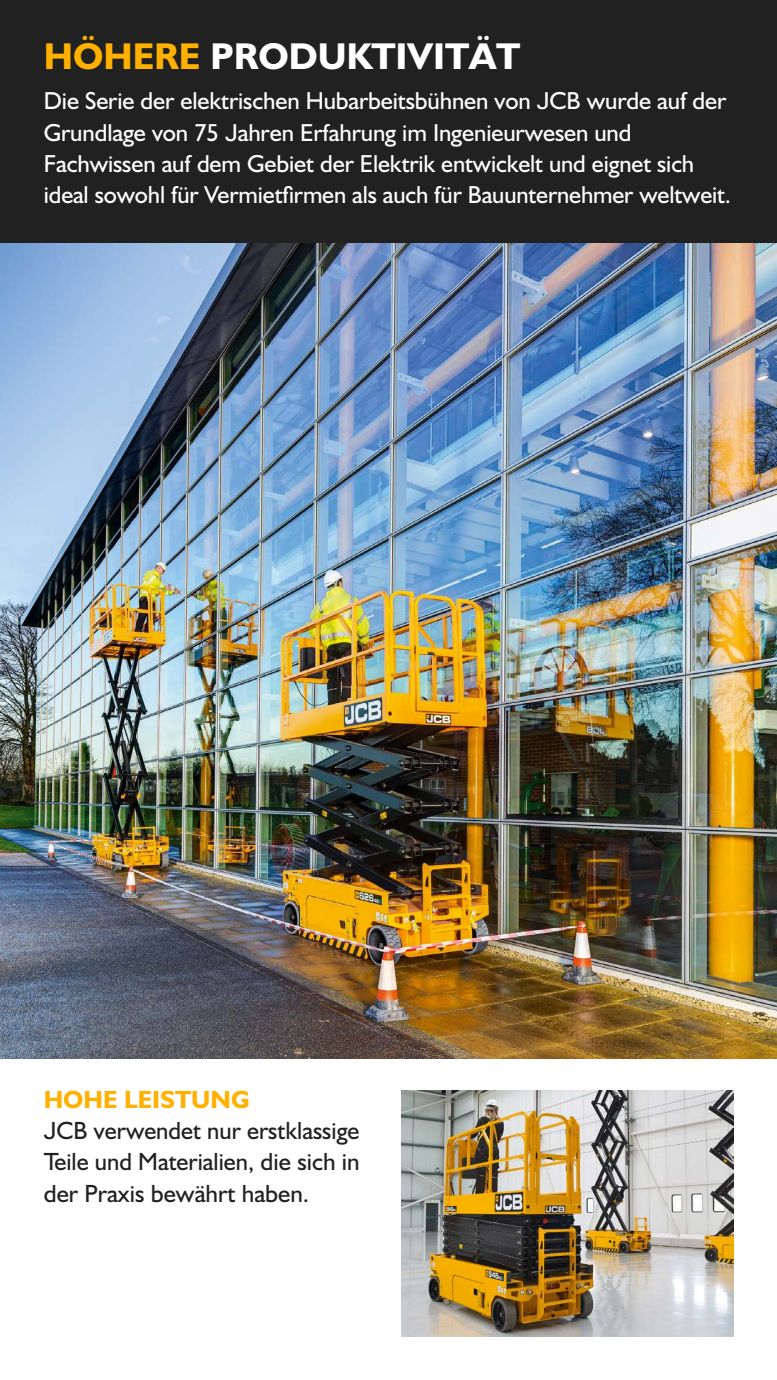
<style>
.page{position:relative;width:777px;height:1380px;background:#fff}
.page>*{position:absolute;margin:0;border:0;box-sizing:border-box;transform-origin:0 0}
.t1{font:700 37.5px "JCB Euro";color:#fff}
.t2{font:25px/31.2px "JCB Euro Roman";color:#212121;text-align:justify}
.t3{font:700 25px "JCB Euro";color:#ffb000}
.t4{font:24.69px/31.2px "JCB Euro Roman";letter-spacing:-.005em;color:#fff}
.s1{color:#ffb000}
</style>
<div class="page">
<img style="left:0;top:243px;width:776px;height:816px">
<div style="left:0;top:0;width:776px;height:243px;background:#212121"></div>
<img style="left:401px;top:1091px;width:331px;height:245px">
<h1 class="t1" style="left:44px;top:33px;width:478px"><span class="s1">HÖHERE</span> PRODUKTIVITÄT</h1>
<p class="t4" style="left:44px;top:85px;width:688px">Die Serie der elektrischen Hubarbeitsbühnen von JCB wurde auf der Grundlage von 75 Jahren Erfahrung im Ingenieurwesen und Fachwissen auf dem Gebiet der Elektrik entwickelt und eignet sich ideal sowohl für Vermietfirmen als auch für Bauunternehmer weltweit.</p>
<p class="t3" style="left:44px;top:1084px;width:207px">HOHE LEISTUNG</p>
<p class="t2" style="left:44px;top:1115px;width:317px">JCB verwendet nur erstklassige Teile und Materialien, die sich in der Praxis bewährt haben.</p>
</div>
